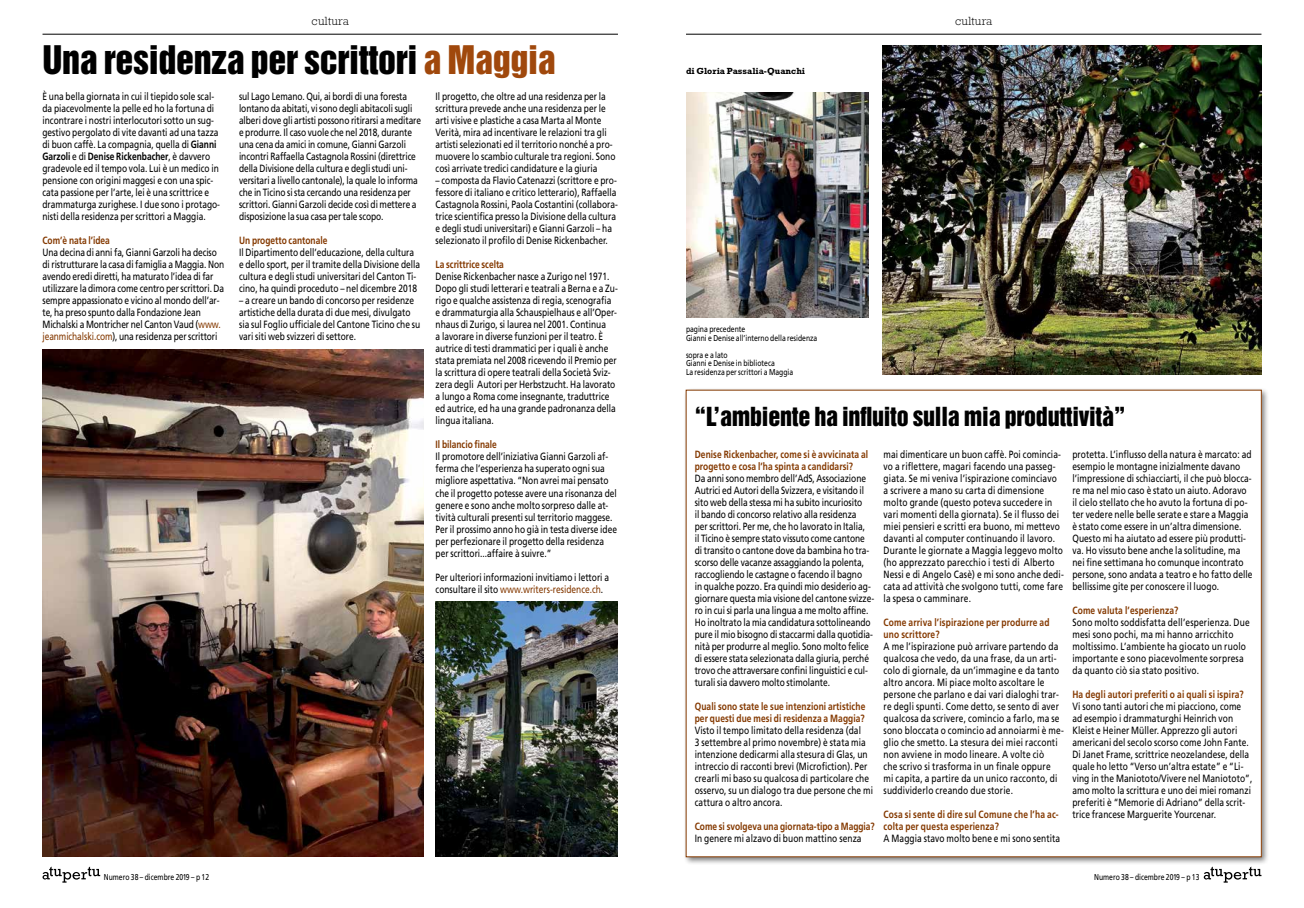
<style>
.page{position:relative;width:1304px;height:908px;background:#fff}
.page>*{position:absolute;margin:0;border:0;box-sizing:border-box;transform-origin:0 0}
.t1{font:36px "Helvetica Inserat LT Std";letter-spacing:-.01em;color:#000}
.t2{font:24px "Helvetica Inserat LT Std";letter-spacing:-.01em;color:#000}
.t3{font:300 12px "Rockwell Std";letter-spacing:.025em;color:#000}
.t4{font:10.5px/12px "Frutiger LT Std";color:#000;scale:.8 1}
.t5{font:10.5px/12px "Frutiger LT Std";letter-spacing:.02em;color:#000;scale:.8 1}
.t6{font:700 10.5px/12px "Frutiger LT Std";letter-spacing:.01em;color:#843900;scale:.8 1}
.t7{font:700 9px "Rockwell Std";color:#000}
.t8{font:8.5px/8.5px "Frutiger LT Std";color:#000;scale:.8 1}
.s1{color:#a0480c}
.s2{font-weight:700}
.s3{color:#843900}
</style>
<div class="page">
<hr style="left:686px;top:34px;width:575px;height:1px;background:#000">
<hr style="left:43px;top:34px;width:575px;height:1px;background:#000">
<svg style="left:43px;top:866px;width:57px;height:16px"></svg>
<svg style="left:1204px;top:866px;width:57px;height:16px"></svg>
<img style="left:43px;top:349px;width:380px;height:507px">
<img style="left:436px;top:601px;width:182px;height:255px">
<img style="left:686px;top:92px;width:182px;height:225px">
<img style="left:883px;top:45px;width:378px;height:329px">
<div style="left:683px;top:387px;width:587px;height:477px;background:#000;opacity:.5"></div>
<div style="left:686px;top:390px;width:575px;height:466px;background:#fff"></div>
<p class="t3" style="left:312px;top:14px;width:39px">cultura</p>
<h1 class="t1" style="left:43px;top:38px;width:515px">Una residenza per scrittori <span class="s1">a Maggia</span></h1>
<p class="t4" style="left:43px;top:90px;width:223px">È una bella giornata in cui il tiepido sole scal&shy;da piacevolmente la pelle ed ho la fortuna di incontrare i nostri interlocutori sotto un sug&shy;gestivo pergolato di vite davanti ad una tazza di buon caffè. La compagnia, quella di <span class="s2">Gianni Garzoli</span> e di <span class="s2">Denise Rickenbacher</span>, è davvero gradevole ed il tempo vola. Lui è un medico in pensione con origini maggesi e con una spic&shy;cata passione per l’arte, lei è una scrittrice e drammaturga zurighese. I due sono i protago&shy;nisti della residenza per scrittori a Maggia.</p>
<p class="t6" style="left:43px;top:234px;width:86px">Com’è nata l’idea</p>
<p class="t4" style="left:43px;top:246px;width:229px">Una decina di anni fa, Gianni Garzoli ha deciso di ristrutturare la casa di famiglia a Maggia. Non avendo eredi diretti, ha maturato l’idea di far utilizzare la dimora come centro per scrittori. Da sempre appassionato e vicino al mondo dell’ar&shy;te, ha preso spunto dalla Fondazione Jean Michalski a Montricher nel Canton Vaud (<span class="s3">www. jeanmichalski.com</span>), una residenza per scrittori</p>
<p class="t4" style="left:239px;top:90px;width:229px">sul Lago Lemano. Qui, ai bordi di una foresta lontano da abitati, vi sono degli abitacoli sugli alberi dove gli artisti possono ritirarsi a meditare e produrre. Il caso vuole che nel 2018, durante una cena da amici in comune, Gianni Garzoli incontri Raffaella Castagnola Rossini (direttrice della Divisione della cultura e degli studi uni&shy;versitari a livello cantonale), la quale lo informa che in Ticino si sta cercando una residenza per scrittori. Gianni Garzoli decide così di mettere a disposizione la sua casa per tale scopo.</p>
<p class="t6" style="left:239px;top:234px;width:112px">Un progetto cantonale</p>
<p class="t4" style="left:239px;top:246px;width:228px">Il Dipartimento dell’educazione, della cultura e dello sport, per il tramite della Divisione della cultura e degli studi universitari del Canton Ti&shy;cino, ha quindi proceduto – nel dicembre 2018</p>
<p class="t4" style="left:239px;top:294px;width:228px">– a creare un bando di concorso per residenze artistiche della durata di due mesi, divulgato sia sul Foglio ufficiale del Cantone Ticino che su vari siti web svizzeri di settore.</p>
<p class="t4" style="left:436px;top:90px;width:226px">Il progetto, che oltre ad una residenza per la scrittura prevede anche una residenza per le arti visive e plastiche a casa Marta al Monte Verità, mira ad incentivare le relazioni tra gli artisti selezionati ed il territorio nonché a pro&shy;muovere lo scambio culturale tra regioni. Sono così arrivate tredici candidature e la giuria</p>
<p class="t4" style="left:436px;top:174px;width:229px">– composta da Flavio Catenazzi (scrittore e pro&shy;fessore di italiano e critico letterario), Raffaella Castagnola Rossini, Paola Costantini (collabora&shy;trice scientifica presso la Divisione della cultura e degli studi universitari) e Gianni Garzoli – ha selezionato il profilo di Denise Rickenbacher.</p>
<p class="t6" style="left:436px;top:258px;width:87px">La scrittrice scelta</p>
<p class="t4" style="left:436px;top:270px;width:229px">Denise Rickenbacher nasce a Zurigo nel 1971.<br>Dopo gli studi letterari e teatrali a Berna e a Zu&shy;rigo e qualche assistenza di regia, scenografia e drammaturgia alla Schauspielhaus e all’Oper&shy;nhaus di Zurigo, si laurea nel 2001. Continua<br>a lavorare in diverse funzioni per il teatro. È autrice di testi drammatici per i quali è anche stata premiata nel 2008 ricevendo il Premio per la scrittura di opere teatrali della Società Sviz&shy;zera degli Autori per Herbstzucht. Ha lavorato a lungo a Roma come insegnante, traduttrice ed autrice, ed ha una grande padronanza della lingua italiana.</p>
<p class="t6" style="left:436px;top:438px;width:78px">Il bilancio finale</p>
<p class="t4" style="left:436px;top:450px;width:228px">Il promotore dell’iniziativa Gianni Garzoli af&shy;ferma che l’esperienza ha superato ogni sua migliore aspettativa. “Non avrei mai pensato che il progetto potesse avere una risonanza del genere e sono anche molto sorpreso dalle at&shy;tività culturali presenti sul territorio maggese.<br>Per il prossimo anno ho già in testa diverse idee per perfezionare il progetto della residenza per scrittori...affaire à suivre.”</p>
<p class="t4" style="left:436px;top:570px;width:218px">Per ulteriori informazioni invitiamo i lettori a consultare il sito <span class="s3">www.writers-residence.ch</span>.</p>
<p class="t7" style="left:686px;top:66px;width:121px">di Gloria Passalia-Quanchi</p>
<p class="t8" style="left:686px;top:325px;width:166px">pagina precedente<br>Gianni e Denise all’interno della residenza</p>
<p class="t8" style="left:686px;top:350px;width:136px">sopra e a lato<br>Gianni e Denise in biblioteca<br>La residenza per scrittori a Maggia</p>
<p class="t3" style="left:955px;top:14px;width:39px">cultura</p>
<h2 class="t2" style="left:694px;top:402px;width:433px">“L’ambiente ha influito sulla mia produttività”</h2>
<p class="t6" style="left:695px;top:448px;width:218px">Denise Rickenbacher, come si è avvicinata al progetto e cosa l’ha spinta a candidarsi?</p>
<p class="t4" style="left:695px;top:472px;width:226px">Da anni sono membro dell’AdS, Associazione Autrici ed Autori della Svizzera, e visitando il sito web della stessa mi ha subito incuriosito<br>il bando di concorso relativo alla residenza<br>per scrittori. Per me, che ho lavorato in Italia,<br>il Ticino è sempre stato vissuto come cantone di transito o cantone dove da bambina ho tra&shy;scorso delle vacanze assaggiando la polenta, raccogliendo le castagne o facendo il bagno<br>in qualche pozzo. Era quindi mio desiderio ag&shy;giornare questa mia visione del cantone svizze&shy;ro in cui si parla una lingua a me molto affine.<br>Ho inoltrato la mia candidatura sottolineando pure il mio bisogno di staccarmi dalla quotidia&shy;nità per produrre al meglio. Sono molto felice di essere stata selezionata dalla giuria, perché trovo che attraversare confini linguistici e cul&shy;turali sia davvero molto stimolante.</p>
<p class="t6" style="left:695px;top:700px;width:215px">Quali sono state le sue intenzioni artistiche per questi due mesi di residenza a Maggia?</p>
<p class="t4" style="left:695px;top:724px;width:224px">Visto il tempo limitato della residenza (dal<br>3 settembre al primo novembre) è stata mia intenzione dedicarmi alla stesura di Glas, un intreccio di racconti brevi (Microfiction). Per crearli mi baso su qualcosa di particolare che osservo, su un dialogo tra due persone che mi cattura o altro ancora.</p>
<p class="t6" style="left:695px;top:820px;width:227px">Come si svolgeva una giornata-tipo a Maggia?</p>
<p class="t4" style="left:695px;top:832px;width:210px">In genere mi alzavo di buon mattino senza</p>
<p class="t5" style="left:884px;top:448px;width:227px">mai dimenticare un buon caffè. Poi comincia&shy;vo a riflettere, magari facendo una passeg&shy;giata. Se mi veniva l’ispirazione cominciavo a scrivere a mano su carta di dimensione molto grande (questo poteva succedere in vari momenti della giornata). Se il flusso dei miei pensieri e scritti era buono, mi mettevo davanti al computer continuando il lavoro.<br>Durante le giornate a Maggia leggevo molto (ho apprezzato parecchio i testi di Alberto Nessi e di Angelo Casè) e mi sono anche dedi&shy;cata ad attività che svolgono tutti, come fare la spesa o camminare.</p>
<p class="t6" style="left:884px;top:616px;width:209px">Come arriva l’ispirazione per produrre ad uno scrittore?</p>
<p class="t5" style="left:884px;top:640px;width:227px">A me l’ispirazione può arrivare partendo da qualcosa che vedo, da una frase, da un arti&shy;colo di giornale, da un’immagine e da tanto altro ancora. Mi piace molto ascoltare le persone che parlano e dai vari dialoghi trar&shy;re degli spunti. Come detto, se sento di aver qualcosa da scrivere, comincio a farlo, ma se sono bloccata o comincio ad annoiarmi è me&shy;glio che smetto. La stesura dei miei racconti non avviene in modo lineare. A volte ciò<br>che scrivo si trasforma in un finale oppure<br>mi capita, a partire da un unico racconto, di suddividerlo creando due storie.</p>
<p class="t6" style="left:884px;top:808px;width:220px">Cosa si sente di dire sul Comune che l’ha ac&shy;colta per questa esperienza?</p>
<p class="t4" style="left:884px;top:832px;width:222px">A Maggia stavo molto bene e mi sono sentita</p>
<p class="t4" style="left:1072px;top:448px;width:227px">protetta. L’influsso della natura è marcato: ad esempio le montagne inizialmente davano l’impressione di schiacciarti, il che può blocca&shy;re ma nel mio caso è stato un aiuto. Adoravo il cielo stellato che ho avuto la fortuna di po&shy;ter vedere nelle belle serate e stare a Maggia è stato come essere in un’altra dimensione.<br>Questo mi ha aiutato ad essere più produtti&shy;va. Ho vissuto bene anche la solitudine, ma nei fine settimana ho comunque incontrato persone, sono andata a teatro e ho fatto delle bellissime gite per conoscere il luogo.</p>
<p class="t6" style="left:1072px;top:604px;width:134px">Come valuta l’esperienza?</p>
<p class="t5" style="left:1072px;top:616px;width:223px">Sono molto soddisfatta dell’esperienza. Due mesi sono pochi, ma mi hanno arricchito moltissimo. L’ambiente ha giocato un ruolo importante e sono piacevolmente sorpresa da quanto ciò sia stato positivo.</p>
<p class="t6" style="left:1072px;top:688px;width:216px">Ha degli autori preferiti o ai quali si ispira?</p>
<p class="t4" style="left:1072px;top:700px;width:226px">Vi sono tanti autori che mi piacciono, come ad esempio i drammaturghi Heinrich von Kleist e Heiner Müller. Apprezzo gli autori americani del secolo scorso come John Fante.<br>Di Janet Frame, scrittrice neozelandese, della quale ho letto “Verso un’altra estate” e “Li&shy;ving in the Maniototo/Vivere nel Maniototo”, amo molto la scrittura e uno dei miei romanzi preferiti è “Memorie di Adriano” della scrit&shy;trice francese Marguerite Yourcenar.</p>
<p class="t8" style="left:104px;top:872px;width:133px">Numero 38 – dicembre 2019 – p 12</p>
<p class="t8" style="left:1094px;top:872px;width:133px">Numero 38 – dicembre 2019 – p 13</p>
</div>
